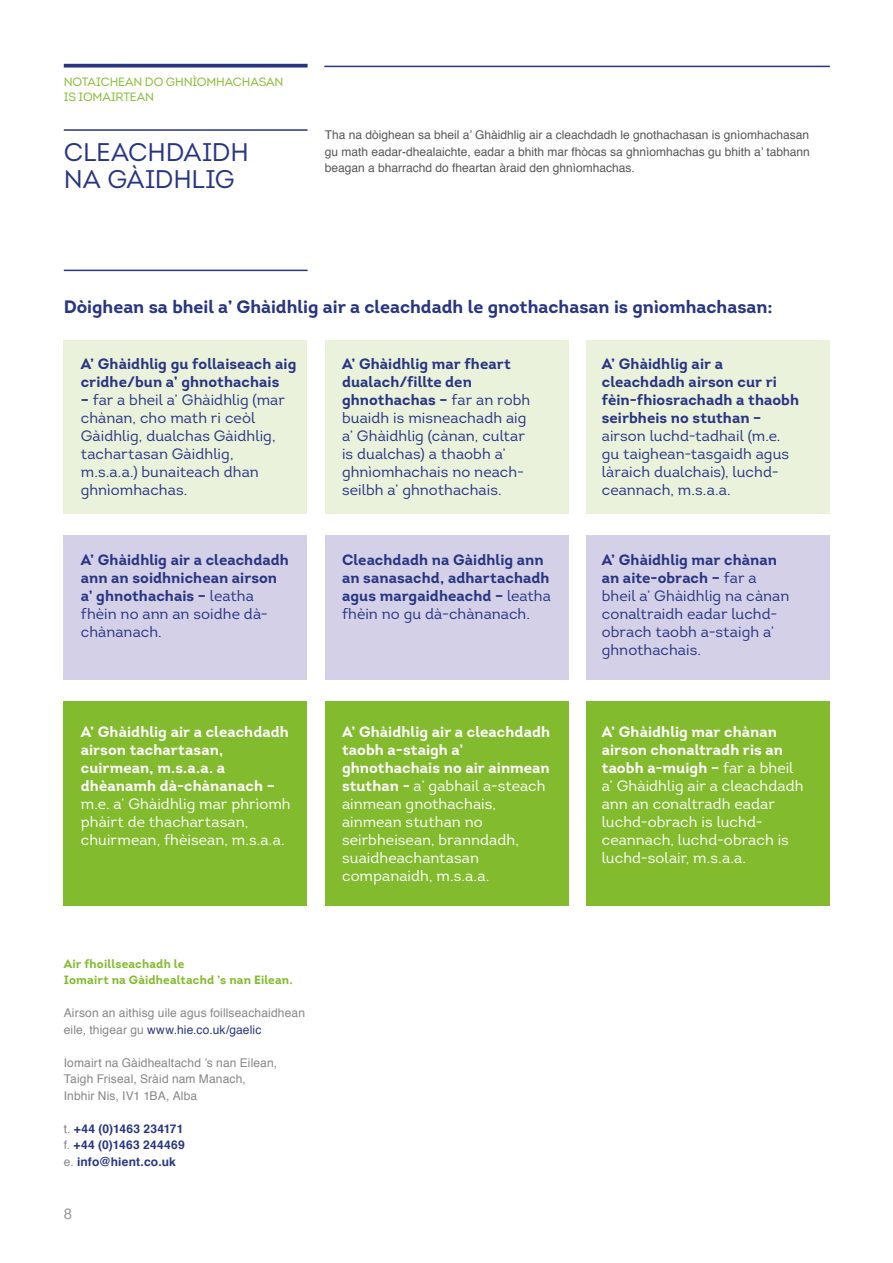
<style>
.page{position:relative;width:893px;height:1263px;background:#fff}
.page>*{position:absolute;margin:0;border:0;box-sizing:border-box;transform-origin:0 0}
.t1{font:25.5px/27px "Intro";letter-spacing:-.005em;color:#283583}
.t2{font:700 18px "Intro";color:#283583}
.t3{font:15px/18px "Intro";letter-spacing:.005em;color:#283583}
.t4{font:15px/18px "Intro";letter-spacing:.005em;color:#fff}
.t5{font:700 15px/18px "Intro";letter-spacing:.005em;color:#283583}
.t6{font:700 15px/18px "Intro";letter-spacing:.005em;color:#fff}
.t7{font:15px "Helvetica";color:#9d9d9c}
.t8{font:12px/16.5px "Helvetica";color:#575756;text-align:justify}
.t9{font:12px/16.5px "Helvetica";letter-spacing:.01em;color:#878787}
.t10{font:700 12px/16.5px "Helvetica";letter-spacing:.02em;color:#283583;text-align:justify}
.t11{font:700 12px/16.5px "Intro";letter-spacing:.015em;color:#82bb2d}
.t12{font:12px/15px "Intro";letter-spacing:-.01em;color:#82bb2d}
.s1{font-weight:700}
.s2{font-weight:400}
.s3{color:#283583}
.s4{font-weight:400;color:#878787}
</style>
<div class="page">
<div style="left:64px;top:340px;width:243px;height:174px;background:#eaf2db"></div>
<div style="left:64px;top:535px;width:243px;height:145px;background:#d3d0e7"></div>
<div style="left:64px;top:702px;width:243px;height:204px;background:#82bb2d"></div>
<div style="left:325px;top:340px;width:243px;height:174px;background:#eaf2db"></div>
<div style="left:325px;top:535px;width:243px;height:145px;background:#d3d0e7"></div>
<div style="left:325px;top:702px;width:243px;height:204px;background:#82bb2d"></div>
<div style="left:586px;top:340px;width:243px;height:174px;background:#eaf2db"></div>
<div style="left:586px;top:535px;width:243px;height:145px;background:#d3d0e7"></div>
<div style="left:586px;top:702px;width:243px;height:204px;background:#82bb2d"></div>
<svg style="left:64px;top:64px;width:244px;height:4px"></svg>
<hr style="left:64px;top:129px;width:244px;height:2px;background:#283583">
<hr style="left:64px;top:270px;width:244px;height:1px;background:#283583">
<hr style="left:324px;top:66px;width:506px;height:1px;background:#283583">
<p class="t12" style="left:64px;top:74px;width:221px">NOTAICHEAN DO GHNÌOMHACHASAN<br>IS IOMAIRTEAN</p>
<h1 class="t1" style="left:64px;top:139px;width:186px">CLEACHDAIDH<br>NA GÀIDHLIG</h1>
<p class="t8" style="left:325px;top:127px;width:487px">Tha na dòighean sa bheil a’ Ghàidhlig air a cleachdadh le gnothachasan is gnìomhachasan gu math eadar-dhealaichte, eadar a bhith mar fhòcas sa ghnìomhachas gu bhith a’ tabhann beagan a bharrachd do fheartan àraid den ghnìomhachas.</p>
<p class="t2" style="left:64px;top:295px;width:710px">Dòighean sa bheil a’ Ghàidhlig air a cleachdadh le gnothachasan is gnìomhachasan:</p>
<p class="t5" style="left:81px;top:354px;width:217px">A’ Ghàidhlig gu follaiseach aig cridhe/bun a’ ghnothachais</p>
<p class="t3" style="left:81px;top:391px;width:206px"><span class="s1">–</span> far a bheil a’ Ghàidhlig (mar chànan, cho math ri ceòl<br>Gàidhlig, dualchas Gàidhlig, tachartasan Gàidhlig, m.s.a.a.) bunaiteach dhan ghnìomhachas.</p>
<p class="t3" style="left:342px;top:355px;width:190px"><span class="s1">A’ Ghàidhlig mar fheart dualach/fillte den ghnothachas –</span> far an robh buaidh is misneachadh aig a’ Ghàidhlig (cànan, cultar is dualchas) a thaobh a’ ghnìomhachais no neach&shy;seilbh a’ ghnothachais.</p>
<p class="t5" style="left:602px;top:354px;width:199px">A’ Ghàidhlig air a cleachdadh airson cur ri fèin-fhiosrachadh a thaobh seirbheis no stuthan –</p>
<p class="t3" style="left:602px;top:427px;width:189px">airson luchd-tadhail (m.e. gu taighean-tasgaidh agus làraich dualchais), luchd&shy;ceannach, m.s.a.a.</p>
<p class="t5" style="left:81px;top:551px;width:210px">A’ Ghàidhlig air a cleachdadh ann an soidhnichean airson a’ ghnothachais – <span class="s2">leatha fhèin no ann an soidhe dà&shy;chànanach.</span></p>
<p class="t3" style="left:602px;top:551px;width:189px"><span class="s1">A’ Ghàidhlig mar chànan an aite-obrach –</span> far a bheil a’ Ghàidhlig na cànan conaltraidh eadar luchd&shy;obrach taobh a-staigh a’ ghnothachais.</p>
<p class="t5" style="left:342px;top:551px;width:210px">Cleachdadh na Gàidhlig ann an sanasachd, adhartachadh agus margaidheachd – <span class="s2">leatha fhèin no gu dà-chànanach.</span></p>
<p class="t6" style="left:81px;top:723px;width:210px">A’ Ghàidhlig air a cleachdadh airson tachartasan, cuirmean, m.s.a.a. a dhèanamh dà-chànanach –</p>
<p class="t4" style="left:81px;top:795px;width:211px">m.e. a’ Ghàidhlig mar phrìomh phàirt de thachartasan, chuirmean, fhèisean, m.s.a.a.</p>
<p class="t11" style="left:64px;top:955px;width:230px">Air fhoillseachadh le<br>Iomairt na Gàidhealtachd ’s nan Eilean.</p>
<p class="t9" style="left:64px;top:1005px;width:243px">Airson an aithisg uile agus foillseachaidhean eile, thigear gu <span class="s3">www.hie.co.uk/gaelic</span></p>
<p class="t9" style="left:64px;top:1055px;width:215px">Iomairt na Gàidhealtachd ’s nan Eilean,<br>Taigh Friseal, Sràid nam Manach,<br>Inbhir Nis, IV1 1BA, Alba</p>
<p class="t10" style="left:64px;top:1121px;width:122px"><span class="s4">t.</span> +44 (0)1463 234171 <span class="s4">f.</span> +44 (0)1463 244469 <span class="s4">e.</span> info@hient.co.uk</p>
<p class="t7" style="left:64px;top:1202px;width:10px">8</p>
<p class="t4" style="left:342px;top:723px;width:210px"><span class="s1">A’ Ghàidhlig air a cleachdadh taobh a-staigh a’ ghnothachais no air ainmean stuthan -</span> a’ gabhail a-steach ainmean gnothachais, ainmean stuthan no seirbheisean, branndadh, suaidheachantasan companaidh, m.s.a.a.</p>
<p class="t4" style="left:602px;top:723px;width:203px"><span class="s1">A’ Ghàidhlig mar chànan airson chonaltradh ris an taobh a-muigh –</span> far a bheil a’ Ghàidhlig air a cleachdadh ann an conaltradh eadar luchd-obrach is luchd&shy;ceannach, luchd-obrach is luchd-solair, m.s.a.a.</p>
</div>
